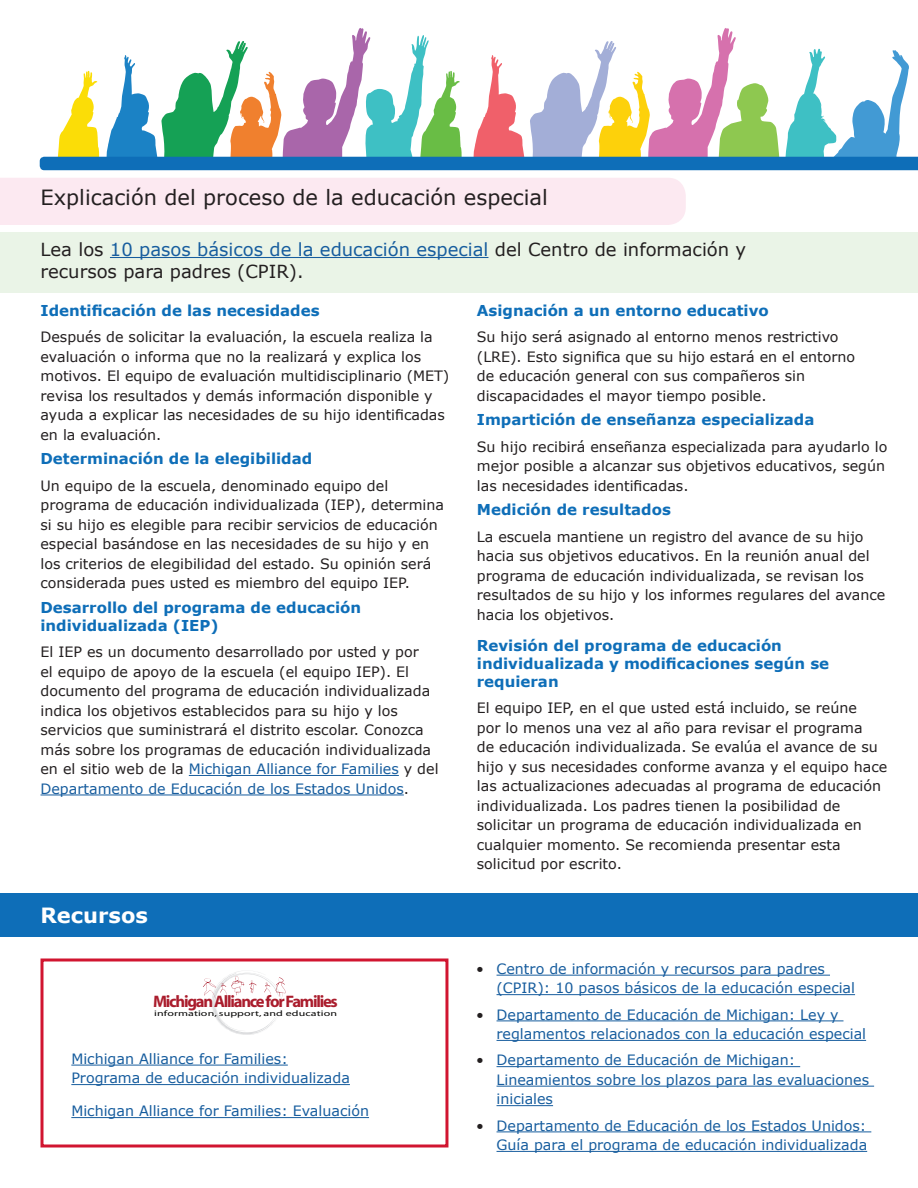
<style>
.page{position:relative;width:918px;height:1188px;background:#fff}
.page>*{position:absolute;margin:0;border:0;box-sizing:border-box;transform-origin:0 0}
.H3c{font:21px "Verdana";color:#231f20}
.Resources{font:700 21px "Verdana";color:#fff}
.t1{font:18px/21.6px "Verdana";color:#231f20}
.t2{font:700 16.65px "Myriad";letter-spacing:-.075em;color:#aa1d2d}
.H4h{font:700 15px/18px "Verdana";color:#0e6eb8}
.t3{font:14.25px/19.5px "Verdana";color:#231f20}
.t4{font:14.25px/19.5px "Verdana";color:#175d9e}
.t5{font:7.95px "Myriad";letter-spacing:.01em;color:#050504;scale:1.5 1}
.s1{color:#175d9e}
.s2{color:#231f20}
</style>
<div class="page">
<svg style="left:40px;top:28px;width:878px;height:142px"></svg>
<svg style="left:203px;top:971px;width:83px;height:64px"></svg>
<div style="left:40px;top:958px;width:408px;height:190px;border:3px solid #d11530"></div>
<div style="left:0;top:232px;width:918px;height:61px;background:#eaf4e7"></div>
<div style="left:0;top:178px;width:686px;height:47px;background:#fce9f1"></div>
<div style="left:0;top:893px;width:918px;height:43px;background:#0e6eb8"></div>
<hr style="left:189px;top:775px;width:210px;height:1px;background:#175d9e">
<hr style="left:40px;top:795px;width:364px;height:1px;background:#175d9e">
<hr style="left:110px;top:257px;width:378px;height:1px;background:#175d9e">
<hr style="left:71px;top:1065px;width:217px;height:1px;background:#175d9e">
<hr style="left:71px;top:1084px;width:279px;height:1px;background:#175d9e">
<hr style="left:71px;top:1117px;width:298px;height:1px;background:#175d9e">
<hr style="left:497px;top:975px;width:333px;height:1px;background:#175d9e">
<hr style="left:497px;top:994px;width:358px;height:1px;background:#175d9e">
<hr style="left:497px;top:1020px;width:346px;height:1px;background:#175d9e">
<hr style="left:497px;top:1040px;width:369px;height:1px;background:#175d9e">
<hr style="left:497px;top:1066px;width:303px;height:1px;background:#175d9e">
<hr style="left:497px;top:1086px;width:377px;height:1px;background:#175d9e">
<hr style="left:497px;top:1105px;width:56px;height:1px;background:#175d9e">
<hr style="left:497px;top:1131px;width:374px;height:1px;background:#175d9e">
<hr style="left:497px;top:1151px;width:370px;height:1px;background:#175d9e">
<h3 class="H3c" style="left:40px;top:183px;width:509px">Explicación del proceso de la educación especial</h3>
<p class="t1" style="left:40px;top:238px;width:707px">Lea los <span class="s1">10 pasos básicos de la educación especial</span> del Centro de información y recursos para padres (CPIR).</p>
<h4 class="H4h" style="left:40px;top:301px;width:281px">Identificación de las necesidades</h4>
<p class="t3" style="left:40px;top:327px;width:410px">Después de solicitar la evaluación, la escuela realiza la evaluación o informa que no la realizará y explica los motivos. El equipo de evaluación multidisciplinario (MET) revisa los resultados y demás información disponible y ayuda a explicar las necesidades de su hijo identificadas en la evaluación.</p>
<h4 class="H4h" style="left:40px;top:450px;width:273px">Determinación de la elegibilidad</h4>
<p class="t3" style="left:40px;top:476px;width:405px">Un equipo de la escuela, denominado equipo del programa de educación individualizada (IEP), determina si su hijo es elegible para recibir servicios de educación especial basándose en las necesidades de su hijo y en los criterios de elegibilidad del estado. Su opinión será considerada pues usted es miembro del equipo IEP.</p>
<h4 class="H4h" style="left:40px;top:598px;width:322px">Desarrollo del programa de educación individualizada (IEP)</h4>
<p class="t3" style="left:40px;top:642px;width:400px">El IEP es un documento desarrollado por usted y por<br>el equipo de apoyo de la escuela (el equipo IEP). El documento del programa de educación individualizada indica los objetivos establecidos para su hijo y los servicios que suministrará el distrito escolar. Conozca más sobre los programas de educación individualizada en el sitio web de la <span class="s1">Michigan Alliance for Families</span> y del <span class="s1">Departamento de Educación de los Estados Unidos</span>.</p>
<h3 class="Resources" style="left:40px;top:900px;width:109px">Recursos</h3>
<p class="t2" style="left:153px;top:993px;width:186px">Michigan Alliance for Families</p>
<p class="t5" style="left:154px;top:1010px;width:123px">information, support, and education</p>
<p class="t4" style="left:71px;top:1049px;width:280px">Michigan Alliance for Families:<br>Programa de educación individualizada</p>
<p class="t4" style="left:71px;top:1101px;width:299px">Michigan Alliance for Families: Evaluación</p>
<h4 class="H4h" style="left:477px;top:301px;width:293px">Asignación a un entorno educativo</h4>
<p class="t3" style="left:477px;top:327px;width:380px">Su hijo será asignado al entorno menos restrictivo (LRE). Esto significa que su hijo estará en el entorno de educación general con sus compañeros sin discapacidades el mayor tiempo posible.</p>
<h4 class="H4h" style="left:477px;top:411px;width:339px">Impartición de enseñanza especializada</h4>
<p class="t3" style="left:477px;top:437px;width:412px">Su hijo recibirá enseñanza especializada para ayudarlo lo mejor posible a alcanzar sus objetivos educativos, según las necesidades identificadas.</p>
<h4 class="H4h" style="left:477px;top:501px;width:196px">Medición de resultados</h4>
<p class="t3" style="left:477px;top:527px;width:410px">La escuela mantiene un registro del avance de su hijo hacia sus objetivos educativos. En la reunión anual del programa de educación individualizada, se revisan los resultados de su hijo y los informes regulares del avance hacia los objetivos.</p>
<h4 class="H4h" style="left:477px;top:636px;width:354px">Revisión del programa de educación individualizada y modificaciones según se requieran</h4>
<p class="t3" style="left:477px;top:698px;width:412px">El equipo IEP, en el que usted está incluido, se reúne<br>por lo menos una vez al año para revisar el programa<br>de educación individualizada. Se evalúa el avance de su hijo y sus necesidades conforme avanza y el equipo hace las actualizaciones adecuadas al programa de educación individualizada. Los padres tienen la posibilidad de solicitar un programa de educación individualizada en cualquier momento. Se recomienda presentar esta solicitud por escrito.</p>
<p class="t4" style="left:497px;top:959px;width:360px;text-indent:-20px"><span class="s2">•</span> Centro de información y recursos para padres (CPIR): 10 pasos básicos de la educación especial</p>
<p class="t4" style="left:497px;top:1005px;width:371px;text-indent:-20px"><span class="s2">•</span> Departamento de Educación de Michigan: Ley y reglamentos relacionados con la educación especial</p>
<p class="t4" style="left:497px;top:1050px;width:374px;text-indent:-20px"><span class="s2">•</span> Departamento de Educación de Michigan:<br>Lineamientos sobre los plazos para las evaluaciones iniciales</p>
<p class="t4" style="left:476px;top:1116px;width:392px;text-align:right"><span class="s2">•</span> Departamento de Educación de los Estados Unidos:<br>Guía para el programa de educación individualizada</p>
</div>
